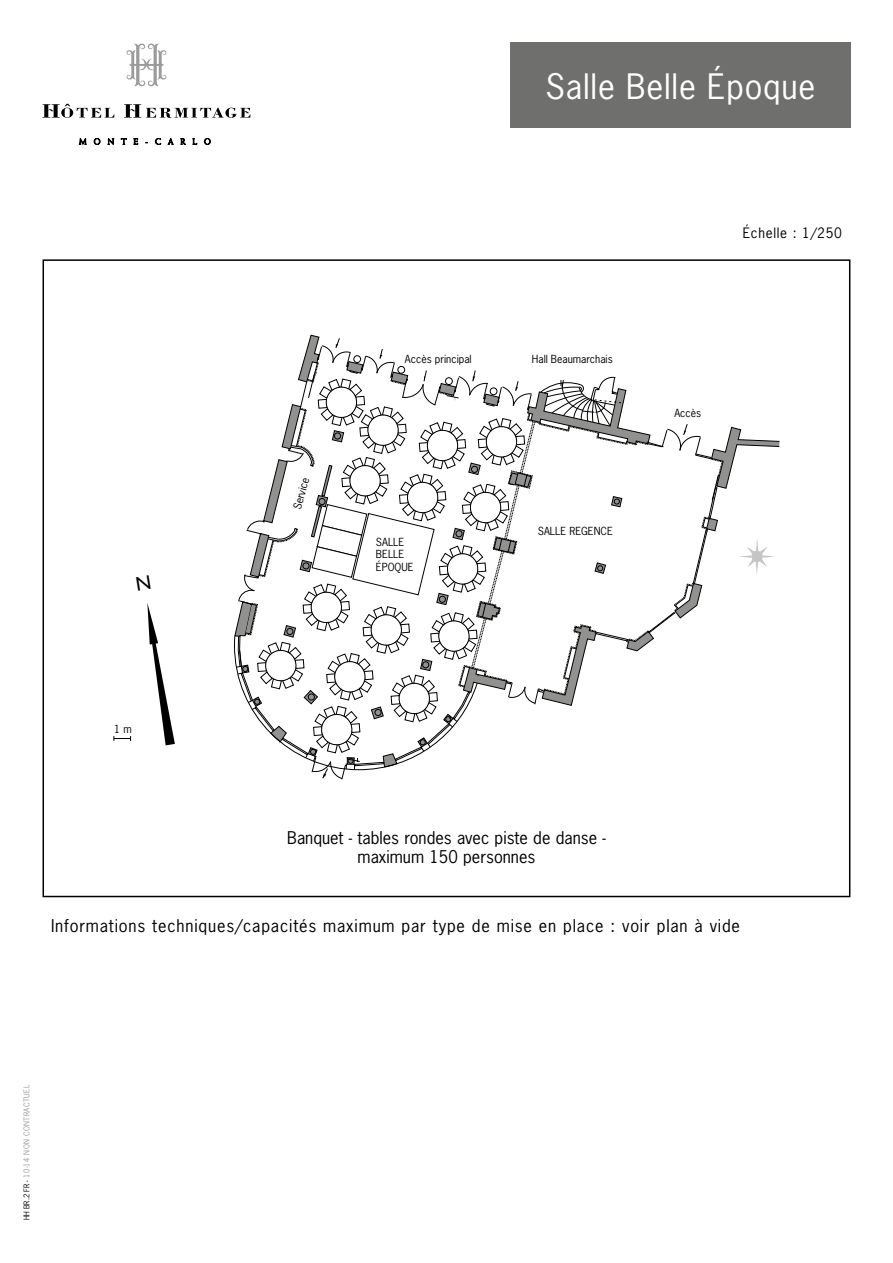
<style>
.page{position:relative;width:893px;height:1263px;background:#fff}
.page>*{position:absolute;margin:0;border:0;box-sizing:border-box;transform-origin:0 0}
.t1{font:33px "News Gothic";letter-spacing:.025em;color:#fff}
.t2{font:16.5px "News Gothic";letter-spacing:.05em;color:#000}
.t3{font:16.5px/19.5px "News Gothic";color:#000;text-align:center}
.t4{font:13.5px "News Gothic";letter-spacing:.05em;color:#000}
.t5{font:10.5px/12.6px "News Gothic";color:#000}
.t6{font:7.5px "News Gothic";letter-spacing:.05em;color:#9c9b9b}
.s1{color:#000}
</style>
<div class="page">
<svg style="left:114px;top:736px;width:17px;height:5px"></svg>
<svg style="left:147px;top:603px;width:28px;height:142px"></svg>
<svg style="left:234px;top:335px;width:545px;height:444px"></svg>
<svg style="left:43px;top:104px;width:71px;height:14px"></svg>
<svg style="left:124px;top:104px;width:126px;height:14px"></svg>
<svg style="left:79px;top:138px;width:8px;height:7px"></svg>
<svg style="left:94px;top:138px;width:6px;height:7px"></svg>
<svg style="left:108px;top:138px;width:6px;height:7px"></svg>
<svg style="left:121px;top:138px;width:6px;height:7px"></svg>
<svg style="left:134px;top:138px;width:4px;height:7px"></svg>
<svg style="left:155px;top:138px;width:6px;height:7px"></svg>
<svg style="left:168px;top:138px;width:6px;height:7px"></svg>
<svg style="left:181px;top:138px;width:5px;height:7px"></svg>
<svg style="left:193px;top:138px;width:4px;height:7px"></svg>
<svg style="left:204px;top:138px;width:7px;height:7px"></svg>
<svg style="left:126px;top:43px;width:41px;height:44px"></svg>
<div style="left:510px;top:43px;width:340px;height:85px;background:#6f6f6e"></div>
<p class="t5" style="left:291px;top:508px;width:34px;rotate:-75deg">Service</p>
<h1 class="t1" style="left:545px;top:65px;width:271px">Salle Belle Époque</h1>
<p class="t5" style="left:405px;top:352px;width:68px">Accès principal</p>
<p class="t5" style="left:532px;top:352px;width:82px">Hall Beaumarchais</p>
<p class="t5" style="left:376px;top:535px;width:39px">SALLE<br>BELLE<br>ÉPOQUE</p>
<p class="t5" style="left:538px;top:525px;width:77px">SALLE REGENCE</p>
<p class="t4" style="left:743px;top:224px;width:101px">Échelle : 1/250</p>
<p class="t5" style="left:674px;top:407px;width:28px">Accès</p>
<p class="t5" style="left:114px;top:722px;width:19px">1 m</p>
<p class="t3" style="left:287px;top:827px;width:320px">Banquet - tables rondes avec piste de danse - maximum 150 personnes</p>
<p class="t2" style="left:51px;top:915px;width:690px">Informations techniques/capacités maximum par type de mise en place : voir plan à vide</p>
<p class="t6" style="left:22px;top:1220px;width:137px;rotate:-90deg"><span class="s1">HH BR.2 FR -</span> 10-14 NON CONTRACTUEL</p>
</div>
